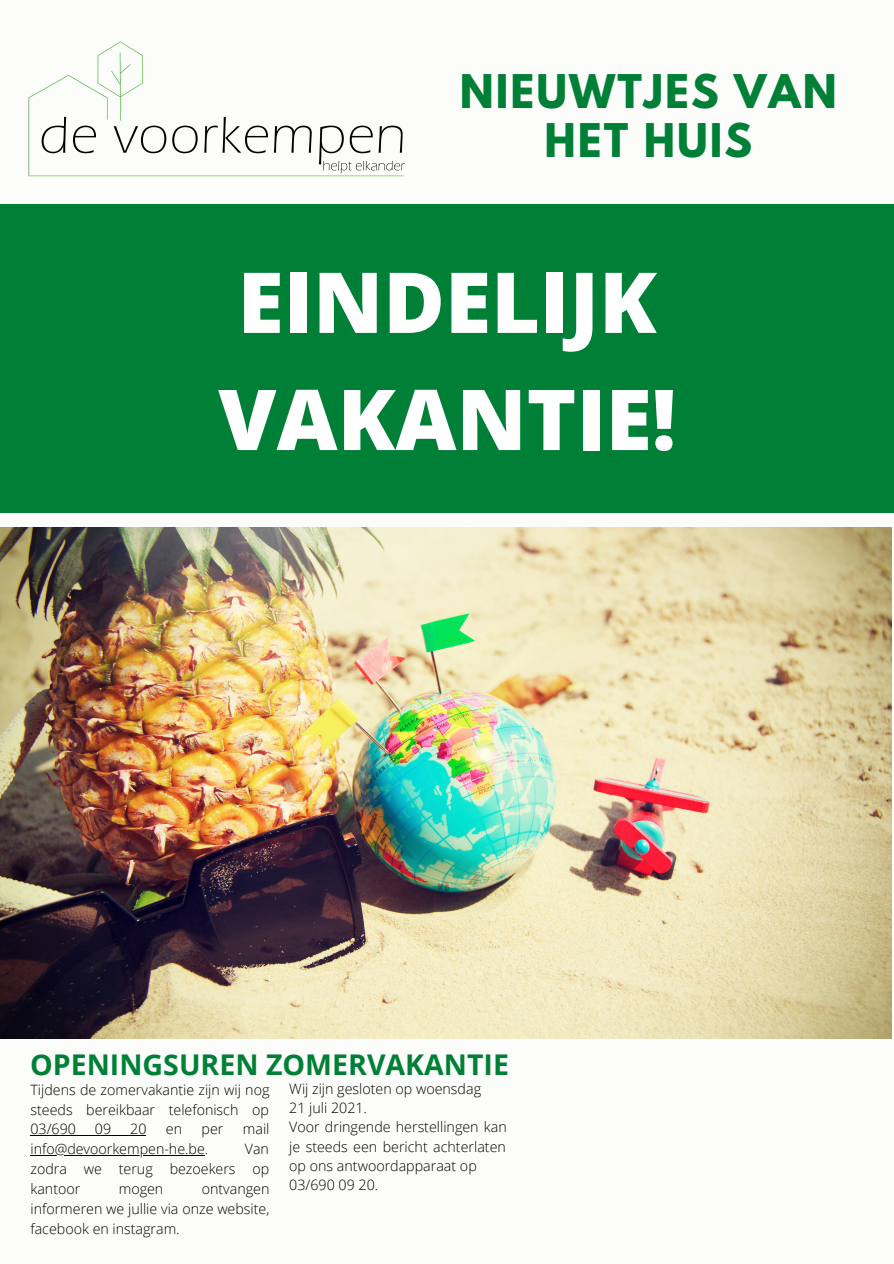
<style>
.page{position:relative;width:894px;height:1264px;background:#fff}
.page>*{position:absolute;margin:0;border:0;box-sizing:border-box;transform-origin:0 0}
.t1{font:800 84px/117.1px "Open Sans";color:#fff}
.t2{font:700 41.1px/48.8px "League Spartan";letter-spacing:.05em;color:#008037;text-align:center}
.t3{font:700 28.5px "Open Sans";color:#008037}
.t4{font:300 14.25px/19.8px "Open Sans";color:#000;text-align:justify}
</style>
<div class="page">
<div style="left:0;top:0;width:893px;height:1263px;background:#fcfcfa"></div>
<div style="left:0;top:205px;width:893px;height:308px;background:#008037"></div>
<img style="left:0;top:41px;width:427px;height:164px">
<img style="left:0;top:528px;width:891px;height:510px">
<hr style="left:30px;top:1135px;width:116px;height:1px;background:#000">
<hr style="left:30px;top:1155px;width:175px;height:1px;background:#000">
<p class="t2" style="left:459px;top:72px;width:378px">NIEUWTJES VAN<br>HET HUIS</p>
<p class="t1" style="left:218px;top:242px;width:459px">EINDELIJK<br>VAKANTIE!</p>
<p class="t3" style="left:30px;top:1044px;width:480px">OPENINGSUREN ZOMERVAKANTIE</p>
<p class="t4" style="left:289px;top:1078px;width:193px">Wij zijn gesloten op woensdag</p>
<p class="t4" style="left:289px;top:1097px;width:79px">21 juli 2021.</p>
<p class="t4" style="left:289px;top:1117px;width:219px;line-height:19.2px">Voor dringende herstellingen kan je steeds een bericht achterlaten op ons antwoordapparaat op</p>
<p class="t4" style="left:289px;top:1174px;width:90px">03/690 09 20.</p>
<p class="t4" style="left:30px;top:1079px;width:240px">Tijdens de zomervakantie zijn wij nog steeds bereikbaar telefonisch op 03/690</p>
<p class="t4" style="left:95px;top:1118px;width:18px">09</p>
<p class="t4" style="left:130px;top:1118px;width:18px">20</p>
<p class="t4" style="left:166px;top:1118px;width:18px">en</p>
<p class="t4" style="left:201px;top:1118px;width:23px">per</p>
<p class="t4" style="left:243px;top:1118px;width:28px">mail</p>
<p class="t4" style="left:30px;top:1138px;width:179px">info@devoorkempen-he.be.</p>
<p class="t4" style="left:30px;top:1138px;width:240px;text-indent:214px">Van zodra we terug bezoekers op kantoor</p>
<p class="t4" style="left:30px;top:1178px;width:240px;text-indent:171px">ontvangen informeren we jullie via onze website, facebook en instagram.</p>
<p class="t4" style="left:119px;top:1178px;width:46px">mogen</p>
</div>
